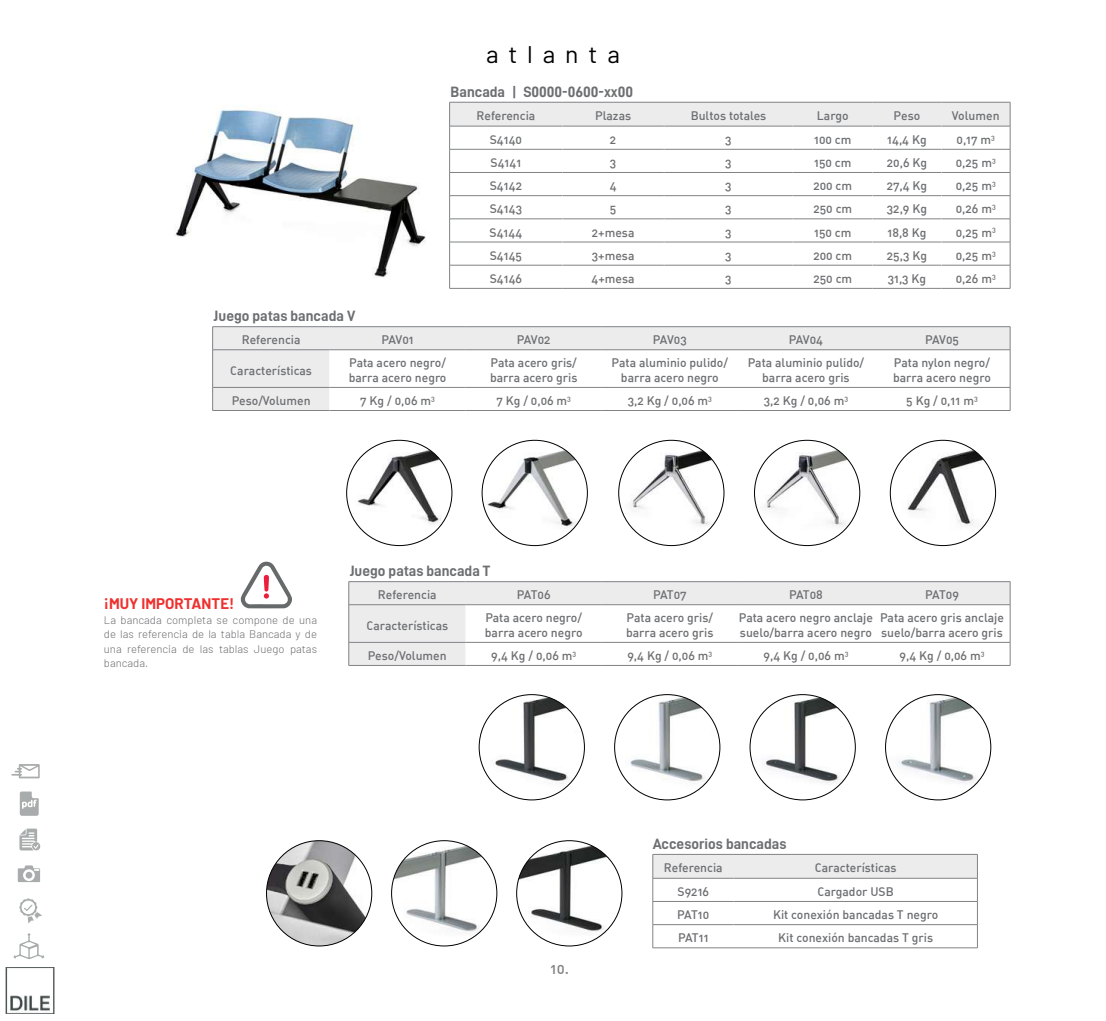
<style>
.page{position:relative;width:1106px;height:1021px;background:#fff}
.page>*{position:absolute;margin:0;border:0;box-sizing:border-box;transform-origin:0 0}
.t1{font:24px "Barlow";letter-spacing:.4em;color:#000}
.t2{font:15px "D DIN Bold";color:#6d6e71}
.t3{font:700 15px "Barlow";color:#ee312e}
.t4{font:15px "DIN Medium Alternate";color:#808285}
.t5{font:12.15px/14.5px "DIN Medium Alternate";color:#6d6e71}
.t6{font:300 10.95px/14.5px "Barlow";color:#6d6e71;text-align:justify}
</style>
<div class="page">
<svg style="left:11px;top:764px;width:33px;height:195px"></svg>
<img style="left:6px;top:967px;width:48px;height:46px">
<img style="left:750px;top:694px;width:105px;height:100px">
<img style="left:618px;top:446px;width:106px;height:85px">
<img style="left:482px;top:446px;width:105px;height:85px">
<img style="left:479px;top:694px;width:105px;height:100px">
<img style="left:614px;top:694px;width:106px;height:100px">
<img style="left:885px;top:694px;width:105px;height:100px">
<img style="left:347px;top:446px;width:105px;height:85px">
<img style="left:754px;top:446px;width:105px;height:85px">
<img style="left:890px;top:446px;width:105px;height:85px">
<hr style="left:449px;top:288px;width:113px;height:1px;background:#808285">
<hr style="left:562px;top:288px;width:102px;height:1px;background:#808285">
<hr style="left:664px;top:288px;width:129px;height:1px;background:#808285">
<hr style="left:793px;top:288px;width:79px;height:1px;background:#808285">
<hr style="left:872px;top:288px;width:69px;height:1px;background:#808285">
<hr style="left:941px;top:288px;width:69px;height:1px;background:#808285">
<svg style="left:449px;top:102px;width:561px;height:186px"></svg>
<div style="left:213px;top:327px;width:116px;height:83px;background:#ececed"></div>
<hr style="left:212px;top:326px;width:117px;height:1px;background:#808285">
<svg style="left:212px;top:327px;width:1px;height:22px"></svg>
<hr style="left:329px;top:326px;width:136px;height:1px;background:#808285">
<hr style="left:465px;top:326px;width:137px;height:1px;background:#808285">
<hr style="left:602px;top:326px;width:136px;height:1px;background:#808285">
<hr style="left:738px;top:326px;width:136px;height:1px;background:#808285">
<hr style="left:874px;top:326px;width:136px;height:1px;background:#808285">
<hr style="left:212px;top:349px;width:117px;height:1px;background:#808285">
<hr style="left:212px;top:350px;width:1px;height:37px;background:#808285">
<hr style="left:212px;top:387px;width:117px;height:1px;background:#808285">
<svg style="left:212px;top:387px;width:1px;height:23px"></svg>
<svg style="left:329px;top:327px;width:681px;height:83px"></svg>
<hr style="left:212px;top:410px;width:117px;height:1px;background:#808285">
<hr style="left:329px;top:410px;width:136px;height:1px;background:#808285">
<hr style="left:465px;top:410px;width:137px;height:1px;background:#808285">
<hr style="left:602px;top:410px;width:136px;height:1px;background:#808285">
<hr style="left:738px;top:410px;width:136px;height:1px;background:#808285">
<hr style="left:874px;top:410px;width:136px;height:1px;background:#808285">
<div style="left:349px;top:582px;width:116px;height:83px;background:#ececed"></div>
<hr style="left:348px;top:581px;width:117px;height:1px;background:#808285">
<svg style="left:348px;top:581px;width:1px;height:23px"></svg>
<hr style="left:348px;top:604px;width:117px;height:1px;background:#808285">
<hr style="left:348px;top:605px;width:1px;height:37px;background:#808285">
<hr style="left:348px;top:642px;width:117px;height:1px;background:#808285">
<svg style="left:348px;top:642px;width:1px;height:23px"></svg>
<svg style="left:465px;top:581px;width:545px;height:84px"></svg>
<hr style="left:348px;top:665px;width:117px;height:1px;background:#808285">
<hr style="left:465px;top:665px;width:137px;height:1px;background:#808285">
<hr style="left:602px;top:665px;width:136px;height:1px;background:#808285">
<hr style="left:738px;top:665px;width:136px;height:1px;background:#808285">
<hr style="left:874px;top:665px;width:136px;height:1px;background:#808285">
<img style="left:175px;top:108px;width:251px;height:169px">
<svg style="left:241px;top:561px;width:51px;height:47px"></svg>
<img style="left:266px;top:840px;width:106px;height:105px;border-radius:53px">
<img style="left:391px;top:840px;width:106px;height:103px">
<img style="left:516px;top:840px;width:106px;height:103px">
<hr style="left:652px;top:947px;width:82px;height:1px;background:#808285">
<hr style="left:734px;top:947px;width:243px;height:1px;background:#808285">
<svg style="left:652px;top:854px;width:326px;height:93px"></svg>
<h1 class="t1" style="left:486px;top:37px;width:135px">atlanta</h1>
<p class="t2" style="left:450px;top:83px;width:184px">Bancada | S0000-0600-xx00</p>
<p class="t2" style="left:213px;top:308px;width:143px">Juego patas bancada V</p>
<p class="t5" style="left:476px;top:108px;width:60px">Referencia</p>
<p class="t5" style="left:595px;top:108px;width:38px">Plazas</p>
<p class="t5" style="left:690px;top:108px;width:77px">Bultos totales</p>
<p class="t5" style="left:817px;top:108px;width:33px">Largo</p>
<p class="t5" style="left:893px;top:108px;width:28px">Peso</p>
<p class="t5" style="left:952px;top:108px;width:49px">Volumen</p>
<p class="t5" style="left:490px;top:132px;width:34px">S4140</p>
<p class="t5" style="left:610px;top:132px;width:8px">2</p>
<p class="t5" style="left:725px;top:132px;width:8px">3</p>
<p class="t5" style="left:814px;top:132px;width:39px">100 cm</p>
<p class="t5" style="left:887px;top:132px;width:41px">14,4 Kg</p>
<p class="t5" style="left:956px;top:132px;width:40px">0,17 m<sup>3</sup></p>
<p class="t5" style="left:490px;top:155px;width:32px">S4141</p>
<p class="t5" style="left:610px;top:155px;width:8px">3</p>
<p class="t5" style="left:725px;top:155px;width:8px">3</p>
<p class="t5" style="left:814px;top:155px;width:39px">150 cm</p>
<p class="t5" style="left:886px;top:155px;width:42px">20,6 Kg</p>
<p class="t5" style="left:955px;top:155px;width:42px">0,25 m<sup>3</sup></p>
<p class="t5" style="left:490px;top:178px;width:34px">S4142</p>
<p class="t5" style="left:609px;top:178px;width:8px">4</p>
<p class="t5" style="left:725px;top:178px;width:8px">3</p>
<p class="t5" style="left:813px;top:178px;width:40px">200 cm</p>
<p class="t5" style="left:886px;top:178px;width:42px">27,4 Kg</p>
<p class="t5" style="left:955px;top:178px;width:42px">0,25 m<sup>3</sup></p>
<p class="t5" style="left:490px;top:201px;width:34px">S4143</p>
<p class="t5" style="left:610px;top:201px;width:8px">5</p>
<p class="t5" style="left:725px;top:201px;width:8px">3</p>
<p class="t5" style="left:813px;top:201px;width:40px">250 cm</p>
<p class="t5" style="left:886px;top:201px;width:42px">32,9 Kg</p>
<p class="t5" style="left:955px;top:201px;width:42px">0,26 m<sup>3</sup></p>
<p class="t5" style="left:489px;top:224px;width:34px">S4144</p>
<p class="t5" style="left:592px;top:224px;width:44px">2+mesa</p>
<p class="t5" style="left:725px;top:224px;width:8px">3</p>
<p class="t5" style="left:814px;top:224px;width:39px">150 cm</p>
<p class="t5" style="left:887px;top:224px;width:41px">18,8 Kg</p>
<p class="t5" style="left:955px;top:224px;width:42px">0,25 m<sup>3</sup></p>
<p class="t5" style="left:490px;top:247px;width:34px">S4145</p>
<p class="t5" style="left:592px;top:247px;width:44px">3+mesa</p>
<p class="t5" style="left:725px;top:247px;width:8px">3</p>
<p class="t5" style="left:813px;top:247px;width:40px">200 cm</p>
<p class="t5" style="left:887px;top:247px;width:42px">25,3 Kg</p>
<p class="t5" style="left:955px;top:247px;width:42px">0,25 m<sup>3</sup></p>
<p class="t5" style="left:490px;top:271px;width:34px">S4146</p>
<p class="t5" style="left:591px;top:271px;width:45px">4+mesa</p>
<p class="t5" style="left:725px;top:271px;width:8px">3</p>
<p class="t5" style="left:813px;top:271px;width:40px">250 cm</p>
<p class="t5" style="left:887px;top:271px;width:40px">31,3 Kg</p>
<p class="t5" style="left:955px;top:271px;width:42px">0,26 m<sup>3</sup></p>
<p class="t5" style="left:242px;top:332px;width:60px">Referencia</p>
<p class="t5" style="left:381px;top:332px;width:34px">PAV01</p>
<p class="t5" style="left:517px;top:332px;width:35px">PAV02</p>
<p class="t5" style="left:653px;top:332px;width:35px">PAV03</p>
<p class="t5" style="left:788px;top:332px;width:36px">PAV04</p>
<p class="t5" style="left:925px;top:332px;width:36px">PAV05</p>
<p class="t5" style="left:230px;top:362px;width:83px">Características</p>
<p class="t5" style="left:349px;top:355px;width:99px">Pata acero negro/ barra acero negro</p>
<p class="t5" style="left:490px;top:355px;width:89px">Pata acero gris/ barra acero gris</p>
<p class="t5" style="left:611px;top:355px;width:118px;text-align:center">Pata aluminio pulido/ barra acero negro</p>
<p class="t5" style="left:747px;top:355px;width:118px;text-align:center">Pata aluminio pulido/ barra acero gris</p>
<p class="t5" style="left:893px;top:355px;width:99px">Pata nylon negro/ barra acero negro</p>
<p class="t5" style="left:232px;top:393px;width:80px">Peso/Volumen</p>
<p class="t5" style="left:360px;top:393px;width:76px">7 Kg / 0,06 m<sup>3</sup></p>
<p class="t5" style="left:496px;top:393px;width:76px">7 Kg / 0,06 m<sup>3</sup></p>
<p class="t5" style="left:627px;top:393px;width:86px">3,2 Kg / 0,06 m<sup>3</sup></p>
<p class="t5" style="left:763px;top:393px;width:86px">3,2 Kg / 0,06 m<sup>3</sup></p>
<p class="t5" style="left:906px;top:393px;width:73px">5 Kg / 0,11 m<sup>3</sup></p>
<p class="t3" style="left:104px;top:592px;width:132px">¡MUY IMPORTANTE!</p>
<p class="t6" style="left:104px;top:611px;width:215px">La bancada completa se compone de una de las referencia de la tabla Bancada y de una referencia de las tablas Juego patas bancada.</p>
<p class="t2" style="left:350px;top:562px;width:142px">Juego patas bancada T</p>
<p class="t5" style="left:378px;top:587px;width:60px">Referencia</p>
<p class="t5" style="left:517px;top:587px;width:35px">PAT06</p>
<p class="t5" style="left:653px;top:587px;width:35px">PAT07</p>
<p class="t5" style="left:789px;top:587px;width:35px">PAT08</p>
<p class="t5" style="left:925px;top:587px;width:35px">PAT09</p>
<p class="t5" style="left:366px;top:617px;width:83px">Características</p>
<p class="t5" style="left:485px;top:610px;width:99px">Pata acero negro/ barra acero negro</p>
<p class="t5" style="left:626px;top:610px;width:89px">Pata acero gris/ barra acero gris</p>
<p class="t5" style="left:739px;top:610px;width:136px">Pata acero negro anclaje suelo/barra acero negro</p>
<p class="t5" style="left:880px;top:610px;width:125px">Pata acero gris anclaje suelo/barra acero gris</p>
<p class="t5" style="left:368px;top:648px;width:80px">Peso/Volumen</p>
<p class="t5" style="left:491px;top:648px;width:86px">9,4 Kg / 0,06 m<sup>3</sup></p>
<p class="t5" style="left:627px;top:648px;width:86px">9,4 Kg / 0,06 m<sup>3</sup></p>
<p class="t5" style="left:763px;top:648px;width:86px">9,4 Kg / 0,06 m<sup>3</sup></p>
<p class="t5" style="left:899px;top:648px;width:86px">9,4 Kg / 0,06 m<sup>3</sup></p>
<p class="t4" style="left:550px;top:958px;width:20px">10.</p>
<p class="t2" style="left:652px;top:835px;width:135px">Accesorios bancadas</p>
<p class="t5" style="left:664px;top:860px;width:60px">Referencia</p>
<p class="t5" style="left:814px;top:860px;width:83px">Características</p>
<p class="t5" style="left:677px;top:883px;width:33px">S9216</p>
<p class="t5" style="left:817px;top:883px;width:78px">Cargador USB</p>
<p class="t5" style="left:677px;top:907px;width:34px">PAT10</p>
<p class="t5" style="left:773px;top:907px;width:167px">Kit conexión bancadas T negro</p>
<p class="t5" style="left:678px;top:930px;width:32px">PAT11</p>
<p class="t5" style="left:778px;top:930px;width:156px">Kit conexión bancadas T gris</p>
</div>
